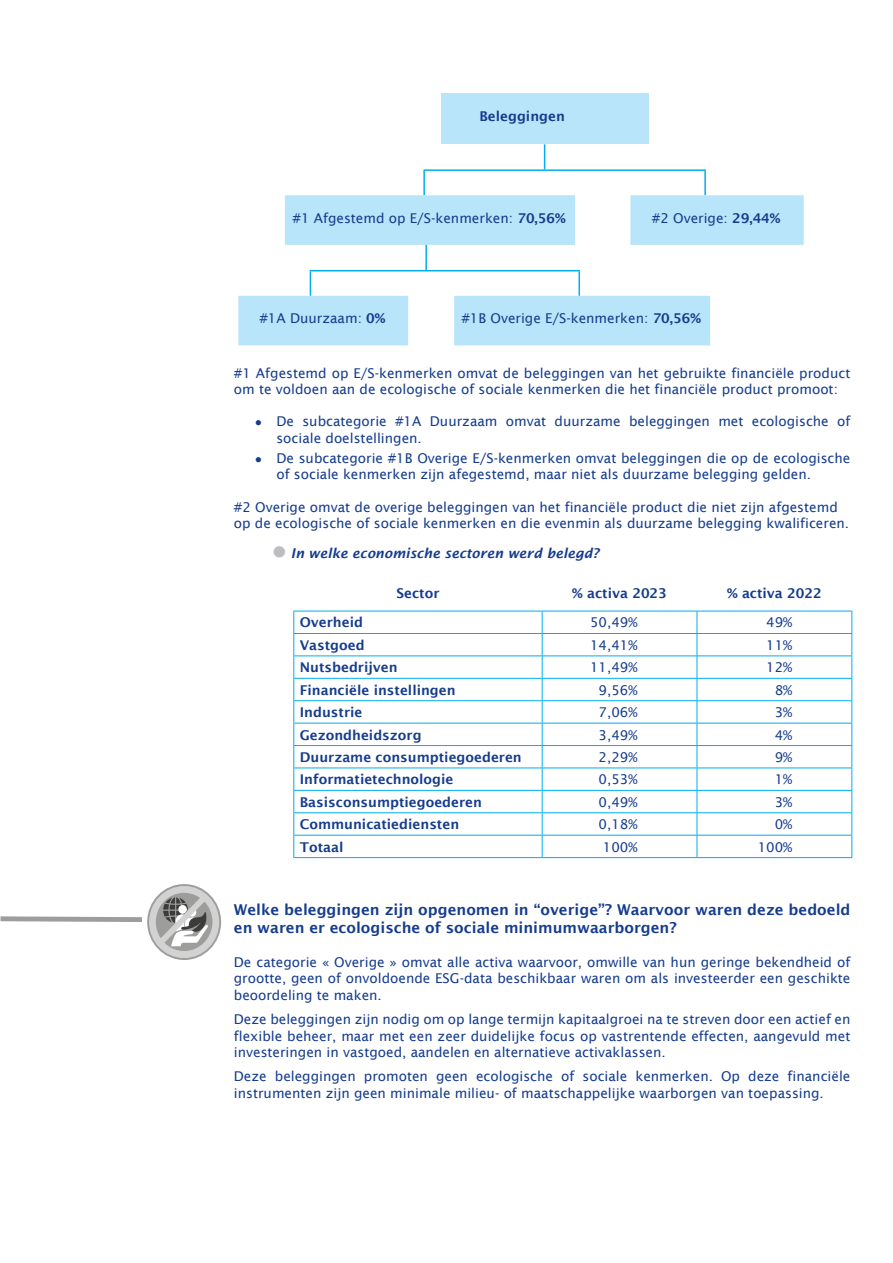
<style>
.page{position:relative;width:893px;height:1263px;background:#fff}
.page>*{position:absolute;margin:0;border:0;box-sizing:border-box;transform-origin:0 0}
.t1{font:600 15px/18px "Lucida Sans";color:#153c8d}
.t2{font:13.5px/16.2px "Lucida Sans";color:#153c8d}
.t3{font:600 13.5px "Lucida Sans";color:#153c8d}
.t4{font:italic 600 13.5px "Lucida Sans";color:#153c8d}
.s1{font-weight:600}
.s2{color:#bcbdc0}
</style>
<div class="page">
<div style="left:441px;top:94px;width:207px;height:50px;background:#b9e5fa"></div>
<svg style="left:544px;top:144px;width:1px;height:25px"></svg>
<hr style="left:423px;top:169px;width:283px;height:2px;background:#00aeef">
<hr style="left:423px;top:171px;width:2px;height:24px;background:#00aeef">
<hr style="left:704px;top:171px;width:2px;height:24px;background:#00aeef">
<svg style="left:285px;top:195px;width:519px;height:50px"></svg>
<hr style="left:425px;top:245px;width:2px;height:25px;background:#00aeef">
<hr style="left:310px;top:270px;width:270px;height:1px;background:#00aeef">
<svg style="left:238px;top:271px;width:472px;height:74px"></svg>
<hr style="left:542px;top:611px;width:155px;height:1px;background:#00aeef">
<hr style="left:697px;top:611px;width:155px;height:1px;background:#00aeef">
<hr style="left:542px;top:633px;width:155px;height:1px;background:#00aeef">
<hr style="left:697px;top:633px;width:155px;height:1px;background:#00aeef">
<hr style="left:542px;top:655px;width:155px;height:1px;background:#00aeef">
<hr style="left:697px;top:655px;width:155px;height:1px;background:#00aeef">
<hr style="left:542px;top:678px;width:155px;height:1px;background:#00aeef">
<hr style="left:697px;top:678px;width:155px;height:1px;background:#00aeef">
<hr style="left:542px;top:700px;width:155px;height:1px;background:#00aeef">
<hr style="left:697px;top:700px;width:155px;height:1px;background:#00aeef">
<hr style="left:542px;top:723px;width:155px;height:1px;background:#00aeef">
<hr style="left:697px;top:723px;width:155px;height:1px;background:#00aeef">
<hr style="left:542px;top:745px;width:155px;height:1px;background:#00aeef">
<hr style="left:697px;top:745px;width:155px;height:1px;background:#00aeef">
<hr style="left:542px;top:767px;width:155px;height:1px;background:#00aeef">
<hr style="left:697px;top:767px;width:155px;height:1px;background:#00aeef">
<hr style="left:542px;top:790px;width:155px;height:1px;background:#00aeef">
<hr style="left:697px;top:790px;width:155px;height:1px;background:#00aeef">
<hr style="left:542px;top:812px;width:155px;height:1px;background:#00aeef">
<hr style="left:697px;top:812px;width:155px;height:1px;background:#00aeef">
<svg style="left:293px;top:612px;width:1px;height:245px"></svg>
<hr style="left:542px;top:835px;width:155px;height:1px;background:#00aeef">
<hr style="left:697px;top:835px;width:155px;height:1px;background:#00aeef">
<svg style="left:851px;top:611px;width:1px;height:246px"></svg>
<hr style="left:542px;top:857px;width:155px;height:1px;background:#00aeef">
<hr style="left:697px;top:857px;width:155px;height:1px;background:#00aeef">
<hr style="left:293px;top:611px;width:249px;height:1px;background:#00aeef">
<hr style="left:293px;top:633px;width:249px;height:1px;background:#00aeef">
<hr style="left:293px;top:655px;width:249px;height:1px;background:#00aeef">
<hr style="left:293px;top:678px;width:249px;height:1px;background:#00aeef">
<hr style="left:293px;top:700px;width:249px;height:1px;background:#00aeef">
<hr style="left:293px;top:723px;width:249px;height:1px;background:#00aeef">
<hr style="left:293px;top:745px;width:249px;height:1px;background:#00aeef">
<hr style="left:293px;top:767px;width:249px;height:1px;background:#00aeef">
<hr style="left:293px;top:790px;width:249px;height:1px;background:#00aeef">
<hr style="left:293px;top:812px;width:249px;height:1px;background:#00aeef">
<hr style="left:293px;top:835px;width:249px;height:1px;background:#00aeef">
<hr style="left:293px;top:857px;width:249px;height:1px;background:#00aeef">
<svg style="left:542px;top:611px;width:1px;height:246px"></svg>
<svg style="left:697px;top:611px;width:1px;height:246px"></svg>
<svg style="left:147px;top:884px;width:74px;height:76px"></svg>
<svg style="left:149px;top:886px;width:70px;height:72px"></svg>
<svg style="left:0;top:916px;width:142px;height:6px"></svg>
<p class="t3" style="left:479px;top:108px;width:87px">Beleggingen</p>
<p class="t2" style="left:292px;top:210px;width:275px">#1 Afgestemd op E/S-kenmerken: <span class="s1">70,56%</span></p>
<p class="t2" style="left:652px;top:210px;width:130px">#2 Overige: <span class="s1">29,44%</span></p>
<p class="t2" style="left:259px;top:310px;width:128px">#1A Duurzaam: <span class="s1">0%</span></p>
<p class="t2" style="left:461px;top:310px;width:241px">#1B Overige E/S-kenmerken: <span class="s1">70,56%</span></p>
<p class="t2" style="left:234px;top:365px;width:618px">#1 Afgestemd op E/S-kenmerken omvat de beleggingen van het gebruikte financiële product om te voldoen aan de ecologische of sociale kenmerken die het financiële product promoot:</p>
<p class="t2" style="left:276px;top:413px;width:576px;text-indent:-21px">● De subcategorie #1A Duurzaam omvat duurzame beleggingen met ecologische of sociale doelstellingen.</p>
<p class="t2" style="left:276px;top:450px;width:576px;text-indent:-21px">● De subcategorie #1B Overige E/S-kenmerken omvat beleggingen die op de ecologische of sociale kenmerken zijn afegestemd, maar niet als duurzame belegging gelden.</p>
<p class="t2" style="left:234px;top:499px;width:605px">#2 Overige omvat de overige beleggingen van het financiële product die niet zijn afgestemd</p>
<p class="t2" style="left:234px;top:515px;width:617px">op de ecologische of sociale kenmerken en die evenmin als duurzame belegging kwalificeren.</p>
<p class="t4" style="left:272px;top:545px;width:329px"><span class="s2">●</span> In welke economische sectoren werd belegd?</p>
<p class="t3" style="left:396px;top:585px;width:45px">Sector</p>
<p class="t3" style="left:572px;top:585px;width:96px">% activa 2023</p>
<p class="t3" style="left:727px;top:585px;width:96px">% activa 2022</p>
<p class="t3" style="left:300px;top:615px;width:65px">Overheid</p>
<p class="t2" style="left:590px;top:614px;width:49px">50,49%</p>
<p class="t2" style="left:766px;top:614px;width:28px">49%</p>
<p class="t3" style="left:300px;top:637px;width:66px">Vastgoed</p>
<p class="t2" style="left:590px;top:637px;width:49px">14,41%</p>
<p class="t2" style="left:766px;top:637px;width:28px">11%</p>
<p class="t3" style="left:300px;top:660px;width:99px">Nutsbedrijven</p>
<p class="t2" style="left:590px;top:659px;width:49px">11,49%</p>
<p class="t2" style="left:766px;top:659px;width:28px">12%</p>
<p class="t3" style="left:300px;top:682px;width:157px">Financiële instellingen</p>
<p class="t2" style="left:599px;top:682px;width:40px">9,56%</p>
<p class="t2" style="left:775px;top:682px;width:19px">8%</p>
<p class="t3" style="left:300px;top:705px;width:64px">Industrie</p>
<p class="t2" style="left:599px;top:704px;width:40px">7,06%</p>
<p class="t2" style="left:775px;top:704px;width:19px">3%</p>
<p class="t3" style="left:300px;top:727px;width:123px">Gezondheidszorg</p>
<p class="t2" style="left:599px;top:727px;width:40px">3,49%</p>
<p class="t2" style="left:775px;top:727px;width:19px">4%</p>
<p class="t3" style="left:300px;top:749px;width:224px">Duurzame consumptiegoederen</p>
<p class="t2" style="left:599px;top:749px;width:40px">2,29%</p>
<p class="t2" style="left:775px;top:749px;width:19px">9%</p>
<p class="t3" style="left:300px;top:772px;width:155px">Informatietechnologie</p>
<p class="t2" style="left:599px;top:771px;width:40px">0,53%</p>
<p class="t2" style="left:775px;top:771px;width:19px">1%</p>
<p class="t3" style="left:300px;top:794px;width:184px">Basisconsumptiegoederen</p>
<p class="t2" style="left:599px;top:794px;width:40px">0,49%</p>
<p class="t2" style="left:775px;top:794px;width:19px">3%</p>
<p class="t3" style="left:300px;top:817px;width:161px">Communicatiediensten</p>
<p class="t2" style="left:599px;top:816px;width:40px">0,18%</p>
<p class="t2" style="left:775px;top:816px;width:19px">0%</p>
<p class="t3" style="left:300px;top:839px;width:45px">Totaal</p>
<p class="t2" style="left:603px;top:839px;width:36px">100%</p>
<p class="t2" style="left:758px;top:839px;width:36px">100%</p>
<p class="t1" style="left:234px;top:900px;width:618px">Welke beleggingen zijn opgenomen in “overige”? Waarvoor waren deze bedoeld en waren er ecologische of sociale minimumwaarborgen?</p>
<p class="t2" style="left:234px;top:954px;width:618px;text-align:justify">De categorie « Overige » omvat alle activa waarvoor, omwille van hun geringe bekendheid of grootte, geen of onvoldoende ESG-data beschikbaar waren om als investeerder een geschikte beoordeling te maken.</p>
<p class="t2" style="left:234px;top:1011px;width:618px;text-align:justify">Deze beleggingen zijn nodig om op lange termijn kapitaalgroei na te streven door een actief en flexible beheer, maar met een zeer duidelijke focus op vastrentende effecten, aangevuld met investeringen in vastgoed, aandelen en alternatieve activaklassen.</p>
<p class="t2" style="left:234px;top:1068px;width:618px">Deze beleggingen promoten geen ecologische of sociale kenmerken. Op deze financiële instrumenten zijn geen minimale milieu- of maatschappelijke waarborgen van toepassing.</p>
</div>
